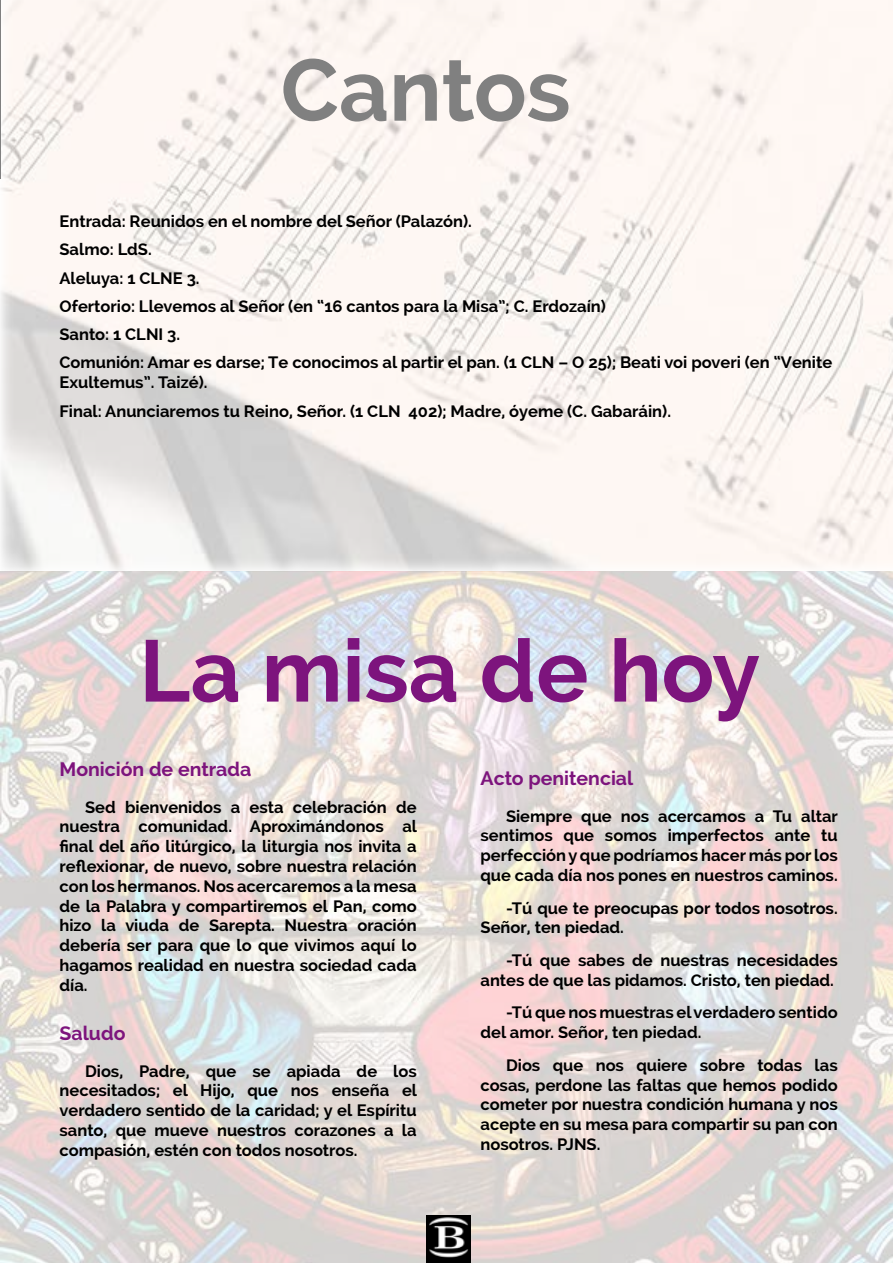
<style>
.page{position:relative;width:893px;height:1263px;background:#fff}
.page>*{position:absolute;margin:0;border:0;box-sizing:border-box;transform-origin:0 0}
.t1{font:700 87px "Raleway";color:#7d147d}
.t2{font:700 87px "Raleway";color:#808080}
.t3{font:700 19.5px "Raleway";color:#7d147d}
.t4{font:700 16.5px/19.8px "Raleway";color:#000}
</style>
<div class="page">
<img style="left:0;top:0;width:893px;height:1263px">
<hr style="left:0;top:0;width:1px;height:179px;background:#808080">
<img style="left:427px;top:1216px;width:44px;height:47px">
<h1 class="t2" style="left:281px;top:40px;width:291px">Cantos</h1>
<p class="t4" style="left:60px;top:207px;width:774px;line-height:28.3px">Entrada: Reunidos en el nombre del Señor (Palazón).<br>Salmo: LdS.<br>Aleluya: 1 CLNE 3.<br>Ofertorio: Llevemos al Señor (en “16 cantos para la Misa”; C. Erdozaín)<br>Santo: 1 CLNI 3.<br>Comunión: Amar es darse; Te conocimos al partir el pan. (1 CLN – O 25); Beati voi poveri (en “Venite</p>
<p class="t4" style="left:60px;top:368px;width:613px;line-height:28.3px">Exultemus”. Taizé).<br>Final: Anunciaremos tu Reino, Señor. (1 CLN 402); Madre, óyeme (C. Gabaráin).</p>
<h1 class="t1" style="left:139px;top:621px;width:622px">La misa de hoy</h1>
<p class="t3" style="left:60px;top:758px;width:193px">Monición de entrada</p>
<p class="t4" style="left:60px;top:797px;width:359px;text-align:justify;text-indent:26px">Sed bienvenidos a esta celebración de nuestra comunidad. Aproximándonos al final del año litúrgico, la liturgia nos invita a reflexionar, de nuevo, sobre nuestra relación con los hermanos. Nos acercaremos a la mesa de la Palabra y compartiremos el Pan, como hizo la viuda de Sarepta. Nuestra oración debería ser para que lo que vivimos aquí lo hagamos realidad en nuestra sociedad cada día.</p>
<p class="t3" style="left:60px;top:1022px;width:67px">Saludo</p>
<p class="t4" style="left:60px;top:1061px;width:359px;text-align:justify;text-indent:26px">Dios, Padre, que se apiada de los necesitados; el Hijo, que nos enseña el verdadero sentido de la caridad; y el Espíritu santo, que mueve nuestros corazones a la compasión, estén con todos nosotros.</p>
<p class="t3" style="left:480px;top:767px;width:154px">Acto penitencial</p>
<p class="t4" style="left:480px;top:806px;width:359px;text-align:justify;text-indent:26px">Siempre que nos acercamos a Tu altar sentimos que somos imperfectos ante tu perfección y que podríamos hacer más por los que cada día nos pones en nuestros caminos.</p>
<p class="t4" style="left:480px;top:898px;width:359px;text-indent:26px">-Tú que te preocupas por todos nosotros.<br>Señor, ten piedad.</p>
<p class="t4" style="left:480px;top:950px;width:359px;text-align:right">-Tú que sabes de nuestras necesidades antes de que las pidamos. Cristo, ten piedad.</p>
<p class="t4" style="left:480px;top:1003px;width:359px;text-indent:26px">-Tú que nos muestras el verdadero sentido del amor. Señor, ten piedad.</p>
<p class="t4" style="left:480px;top:1055px;width:359px;text-align:justify;text-indent:26px">Dios que nos quiere sobre todas las cosas, perdone las faltas que hemos podido cometer por nuestra condición humana y nos acepte en su mesa para compartir su pan con nosotros. PJNS.</p>
</div>
